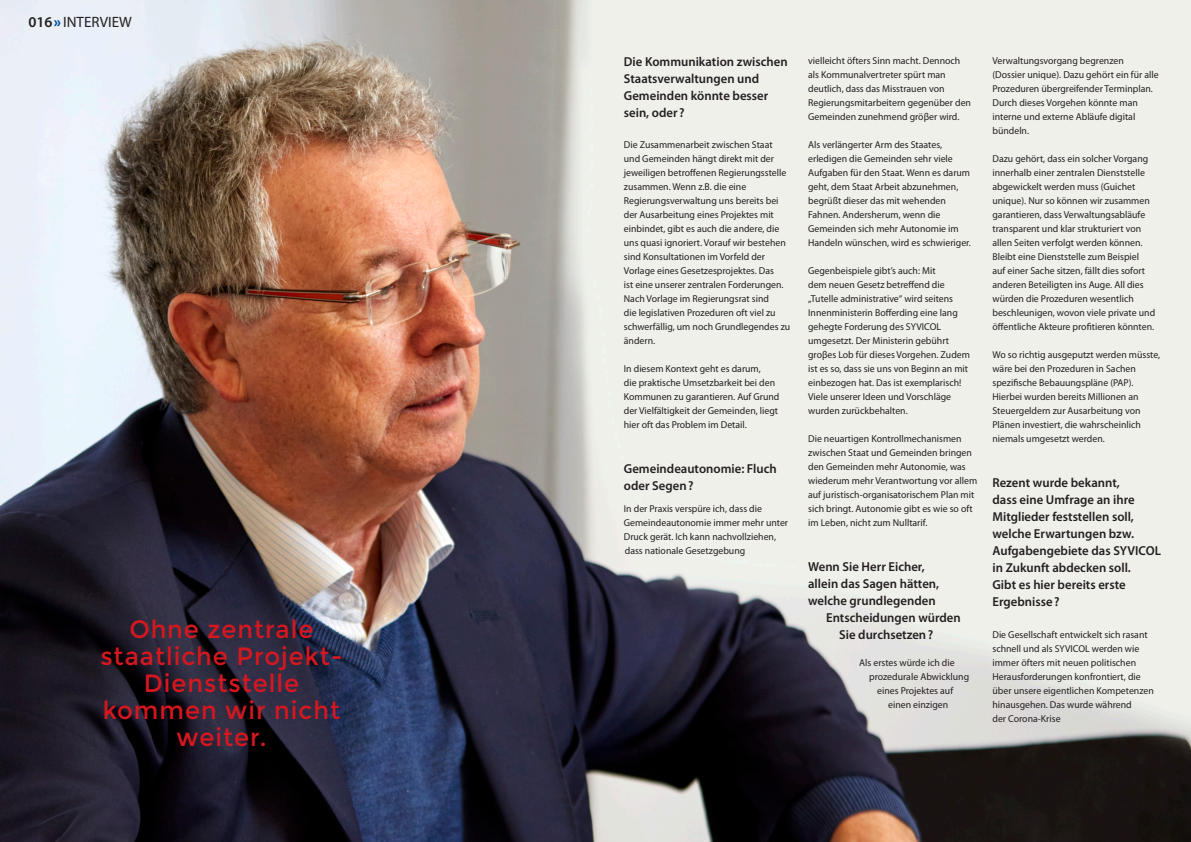
<style>
.page{position:relative;width:1191px;height:842px;background:#fff}
.page>*{position:absolute;margin:0;border:0;box-sizing:border-box;transform-origin:0 0}
._0_TXT_exergue_coul{font:25px/27px "Montserrat";letter-spacing:.04em;color:#d7171f;text-align:center}
.t1{font:15px "Myriad Pro";color:#231f20}
.titre_texte_courant{font:600 13px/17px "Myriad Pro";color:#231f20}
.titre_texte_courant-2{font:10px/14px "Myriad Pro";color:#231f20}
.s1{font-weight:600}
.s2{font-weight:900;color:#03509f}
</style>
<div class="page">
<img style="left:0;top:0;width:1191px;height:842px">
<p class="t1" style="left:28px;top:14px;width:105px"><span class="s1">016</span><span class="s2">»</span> INTERVIEW</p>
<p class="_0_TXT_exergue_coul" style="left:100px;top:616px;width:244px">Ohne zentrale staatliche Projekt-<br>Dienststelle kommen wir nicht weiter.</p>
<p class="titre_texte_courant" style="left:624px;top:53px;width:165px">Die Kommunikation zwischen<br>Staatsverwaltungen und<br>Gemeinden könnte besser sein, oder?</p>
<p class="titre_texte_courant-2" style="left:624px;top:138px;width:168px">Die Zusammenarbeit zwischen Staat und Gemeinden hängt direkt mit der jeweiligen betroffenen Regierungsstelle zusammen. Wenn z.B. die eine Regierungsverwaltung uns bereits bei der Ausarbeitung eines Projektes mit einbindet, gibt es auch die andere, die uns quasi ignoriert. Vorauf wir bestehen sind Konsultationen im Vorfeld der Vorlage eines Gesetzesprojektes. Das<br>ist eine unserer zentralen Forderungen.<br>Nach Vorlage im Regierungsrat sind<br>die legislativen Prozeduren oft viel zu schwerfällig, um noch Grundlegendes zu ändern.</p>
<p class="titre_texte_courant-2" style="left:624px;top:362px;width:157px">In diesem Kontext geht es darum,<br>die praktische Umsetzbarkeit bei den Kommunen zu garantieren. Auf Grund der Vielfältigkeit der Gemeinden, liegt hier oft das Problem im Detail.</p>
<p class="titre_texte_courant" style="left:624px;top:460px;width:154px">Gemeindeautonomie: Fluch oder Segen?</p>
<p class="titre_texte_courant-2" style="left:624px;top:502px;width:166px">In der Praxis verspüre ich, dass die Gemeindeautonomie immer mehr unter Druck gerät. Ich kann nachvollziehen, dass nationale Gesetzgebung</p>
<p class="titre_texte_courant-2" style="left:808px;top:54px;width:164px">vielleicht öfters Sinn macht. Dennoch als Kommunalvertreter spürt man deutlich, dass das Misstrauen von Regierungsmitarbeitern gegenüber den Gemeinden zunehmend gröβer wird.</p>
<p class="titre_texte_courant-2" style="left:808px;top:138px;width:164px">Als verlängerter Arm des Staates, erledigen die Gemeinden sehr viele Aufgaben für den Staat. Wenn es darum geht, dem Staat Arbeit abzunehmen, begrüßt dieser das mit wehenden Fahnen. Andersherum, wenn die Gemeinden sich mehr Autonomie im Handeln wünschen, wird es schwieriger.</p>
<p class="titre_texte_courant-2" style="left:808px;top:264px;width:163px">Gegenbeispiele gibt’s auch: Mit<br>dem neuen Gesetz betreffend die „Tutelle administrative“ wird seitens Innenministerin Bofferding eine lang gehegte Forderung des SYVICOL umgesetzt. Der Ministerin gebührt groβes Lob für dieses Vorgehen. Zudem ist es so, dass sie uns von Beginn an mit einbezogen hat. Das ist exemplarisch!<br>Viele unserer Ideen und Vorschläge wurden zurückbehalten.</p>
<p class="titre_texte_courant-2" style="left:808px;top:432px;width:171px">Die neuartigen Kontrollmechanismen zwischen Staat und Gemeinden bringen den Gemeinden mehr Autonomie, was wiederum mehr Verantwortung vor allem auf juristisch-organisatorischem Plan mit sich bringt. Autonomie gibt es wie so oft im Leben, nicht zum Nulltarif.</p>
<p class="titre_texte_courant" style="left:808px;top:558px;width:118px">Wenn Sie Herr Eicher,</p>
<p class="titre_texte_courant" style="left:808px;top:575px;width:132px">allein das Sagen hätten,</p>
<p class="titre_texte_courant" style="left:808px;top:592px;width:129px">welche grundlegenden</p>
<p class="titre_texte_courant" style="left:826px;top:609px;width:136px">Entscheidungen würden</p>
<p class="titre_texte_courant" style="left:839px;top:626px;width:96px">Sie durchsetzen?</p>
<p class="titre_texte_courant-2" style="left:859px;top:656px;width:97px">Als erstes würde ich die</p>
<p class="titre_texte_courant-2" style="left:869px;top:670px;width:101px">prozedurale Abwicklung</p>
<p class="titre_texte_courant-2" style="left:877px;top:684px;width:77px">eines Projektes auf</p>
<p class="titre_texte_courant-2" style="left:888px;top:698px;width:62px">einen einzigen</p>
<p class="titre_texte_courant-2" style="left:992px;top:54px;width:168px">Verwaltungsvorgang begrenzen (Dossier unique). Dazu gehört ein für alle<br>Prozeduren übergreifender Terminplan.<br>Durch dieses Vorgehen könnte man interne und externe Abläufe digital bündeln.</p>
<p class="titre_texte_courant-2" style="left:992px;top:152px;width:164px">Dazu gehört, dass ein solcher Vorgang innerhalb einer zentralen Dienststelle abgewickelt werden muss (Guichet unique). Nur so können wir zusammen garantieren, dass Verwaltungsabläufe transparent und klar strukturiert von allen Seiten verfolgt werden können.<br>Bleibt eine Dienststelle zum Beispiel<br>auf einer Sache sitzen, fällt dies sofort anderen Beteiligten ins Auge. All dies würden die Prozeduren wesentlich beschleunigen, wovon viele private und öffentliche Akteure profitieren könnten.</p>
<p class="titre_texte_courant-2" style="left:992px;top:348px;width:169px">Wo so richtig ausgeputzt werden müsste, wäre bei den Prozeduren in Sachen spezifische Bebauungspläne (PAP).<br>Hierbei wurden bereits Millionen an Steuergeldern zur Ausarbeitung von Plänen investiert, die wahrscheinlich niemals umgesetzt werden.</p>
<p class="titre_texte_courant" style="left:992px;top:474px;width:170px">Rezent wurde bekannt,<br>dass eine Umfrage an ihre<br>Mitglieder feststellen soll, welche Erwartungen bzw.<br>Aufgabengebiete das SYVICOL in Zukunft abdecken soll.<br>Gibt es hier bereits erste<br>Ergebnisse?</p>
<p class="titre_texte_courant-2" style="left:992px;top:628px;width:163px">Die Gesellschaft entwickelt sich rasant schnell und als SYVICOL werden wie immer öfters mit neuen politischen Herausforderungen konfrontiert, die über unsere eigentlichen Kompetenzen hinausgehen. Das wurde während<br>der Corona-Krise</p>
</div>
